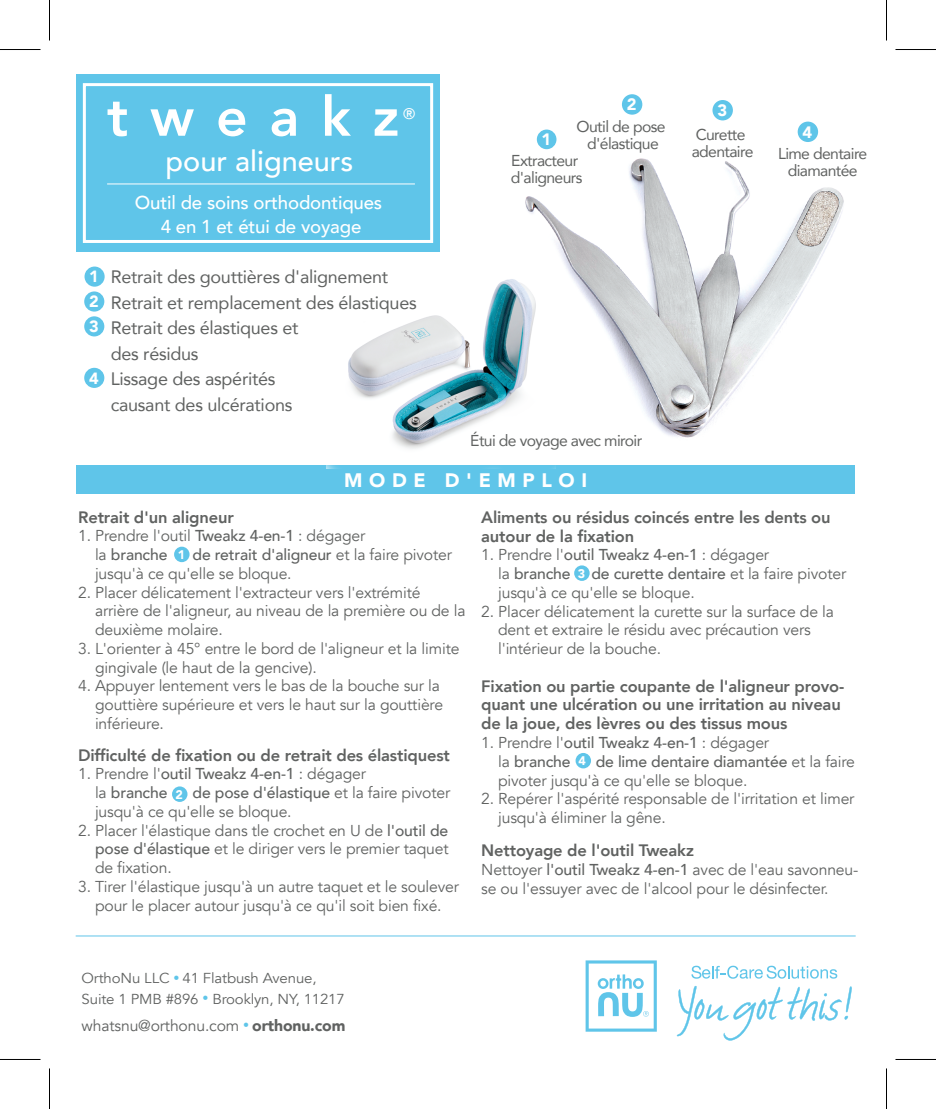
<style>
.page{position:relative;width:936px;height:1109px;background:#fff}
.page>*{position:absolute;margin:0;border:0;box-sizing:border-box;transform-origin:0 0}
.t1{font:800 55.05px "Avenir";letter-spacing:.4em;color:#fff}
.t2{font:500 28.95px "Avenir";color:#fff}
.t3{font:900 19.5px "Avenir";letter-spacing:.34em;color:#fff}
.t4{font:500 18.6px/24.6px "Avenir";letter-spacing:-.01em;color:#fff;text-align:center}
.t5{font:18px/25.5px "Avenir";letter-spacing:-.015em;color:#606261}
.t6{font:800 16.5px/18.8px "Avenir";letter-spacing:-.01em;color:#606261}
.t7{font:900 16.5px "Avenir";color:#fff}
.t8{font:900 16.2px/25.3px "Avenir";color:#fff}
.t9{font:15.75px/18.8px "Avenir";letter-spacing:-.01em;color:#606261}
.t10{font:500 15.75px/18.8px "Avenir";letter-spacing:-.01em;color:#606261}
.t11{font:15.75px/17.1px "Avenir";letter-spacing:-.04em;color:#606261;text-align:center}
.t12{font:500 15.3px "Avenir";color:#fff}
.t13{font:14.4px/20.2px "Avenir";letter-spacing:-.01em;color:#606261;scale:1.04 1}
.t14{font:900 12.45px "Avenir";color:#fff}
.s1{font-weight:500}
.s2{font-weight:400}
.s3{font-size:12px;color:#5fc5e9}
.s4{font-weight:900}
</style>
<div class="page">
<img style="left:525px;top:143px;width:319px;height:295px">
<div style="left:85px;top:266px;width:20px;height:21px;background:#5fc5e9;border-radius:50%"></div>
<div style="left:174px;top:546px;width:16px;height:16px;background:#5fc5e9;border-radius:50%"></div>
<div style="left:172px;top:786px;width:15px;height:16px;background:#5fc5e9;border-radius:50%"></div>
<div style="left:576px;top:753px;width:15px;height:15px;background:#5fc5e9;border-radius:50%"></div>
<div style="left:574px;top:565px;width:16px;height:16px;background:#5fc5e9;border-radius:50%"></div>
<div style="left:84px;top:291px;width:20px;height:20px;background:#5fc5e9;border-radius:50%"></div>
<div style="left:84px;top:316px;width:20px;height:20px;background:#5fc5e9;border-radius:50%"></div>
<div style="left:84px;top:368px;width:20px;height:20px;background:#5fc5e9;border-radius:50%"></div>
<div style="left:537px;top:129px;width:19px;height:20px;background:#5fc5e9;border-radius:50%"></div>
<div style="left:712px;top:100px;width:21px;height:20px;background:#5fc5e9;border-radius:50%"></div>
<div style="left:798px;top:122px;width:20px;height:20px;background:#5fc5e9;border-radius:50%"></div>
<div style="left:622px;top:94px;width:20px;height:21px;background:#5fc5e9;border-radius:50%"></div>
<div style="left:76px;top:74px;width:364px;height:178px;background:#5fc5e9"></div>
<hr style="left:107px;top:183px;width:308px;height:1px;background:#fff">
<div style="left:83px;top:83px;width:350px;height:160px;border:3px solid #fff"></div>
<svg style="left:586px;top:960px;width:71px;height:71px"></svg>
<svg style="left:676px;top:985px;width:176px;height:56px"></svg>
<svg style="left:691px;top:965px;width:146px;height:13px"></svg>
<div style="left:76px;top:465px;width:779px;height:29px;background:#5fc5e9"></div>
<hr style="left:76px;top:935px;width:780px;height:1px;background:#5fc5e9">
<img style="left:327px;top:265px;width:228px;height:203px">
<hr style="left:0;top:49px;width:40px;height:1px;background:#000">
<hr style="left:896px;top:49px;width:40px;height:1px;background:#000">
<hr style="left:0;top:1059px;width:40px;height:1px;background:#000">
<hr style="left:896px;top:1059px;width:40px;height:1px;background:#000">
<hr style="left:49px;top:0;width:1px;height:40px;background:#000">
<hr style="left:49px;top:1068px;width:1px;height:40px;background:#000">
<hr style="left:886px;top:0;width:1px;height:40px;background:#000">
<hr style="left:886px;top:1068px;width:1px;height:40px;background:#000">
<h1 class="t1" style="left:107px;top:74px;width:294px">tweakz</h1>
<p class="t12" style="left:403px;top:101px;width:14px">®</p>
<h2 class="t2" style="left:166px;top:135px;width:189px">pour aligneurs</h2>
<p class="t4" style="left:135px;top:189px;width:249px">Outil de soins orthodontiques<br>4 en 1 et étui de voyage</p>
<p class="t7" style="left:627px;top:90px;width:11px">2</p>
<p class="t11" style="left:577px;top:117px;width:90px">Outil de pose d'élastique</p>
<p class="t11" style="left:692px;top:125px;width:63px;text-align:left">Curette adentaire</p>
<p class="t11" style="left:511px;top:151px;width:73px;text-align:left">Extracteur d'aligneurs</p>
<p class="t7" style="left:717px;top:96px;width:11px">3</p>
<p class="t7" style="left:541px;top:126px;width:11px">1</p>
<p class="t8" style="left:89px;top:263px;width:11px">1</p>
<p class="t8" style="left:89px;top:288px;width:11px">2<br>3</p>
<p class="t8" style="left:89px;top:365px;width:11px">4</p>
<p class="t5" style="left:111px;top:263px;width:308px">Retrait des gouttières d'alignement<br>Retrait et remplacement des élastiques<br>Retrait des élastiques et<br>des résidus<br>Lissage des aspérités<br>causant des ulcérations</p>
<p class="t11" style="left:470px;top:431px;width:173px">Étui de voyage avec miroir</p>
<p class="t3" style="left:344px;top:463px;width:245px">MODE D'EMPLOI</p>
<p class="t7" style="left:803px;top:118px;width:11px">4</p>
<p class="t11" style="left:778px;top:144px;width:91px">Lime dentaire diamantée</p>
<p class="t6" style="left:78px;top:507px;width:157px">Retrait d'un aligneur</p>
<p class="t9" style="left:95px;top:527px;width:272px;text-indent:-17px">1. Prendre l'outil <span class="s1">Tweakz 4-en-1</span> : dégager la <span class="s1">branche</span></p>
<p class="t9" style="left:95px;top:545px;width:358px;text-indent:98px"><span class="s1">de retrait d'aligneur</span> et la faire pivoter jusqu'à ce qu'elle se bloque.</p>
<p class="t9" style="left:95px;top:583px;width:372px;text-indent:-17px">2. Placer délicatement l'extracteur vers l'extrémité arrière de l'aligneur, au niveau de la première ou de la deuxième molaire.</p>
<p class="t9" style="left:95px;top:639px;width:366px;text-indent:-17px">3. L'orienter à 45° entre le bord de l'aligneur et la limite gingivale (le haut de la gencive).</p>
<p class="t9" style="left:95px;top:677px;width:350px;text-indent:-17px">4. Appuyer lentement vers le bas de la bouche sur la gouttière supérieure et vers le haut sur la gouttière inférieure.</p>
<p class="t6" style="left:78px;top:745px;width:373px">Difficulté de fixation ou de retrait des élastiquest</p>
<p class="t10" style="left:95px;top:763px;width:273px;text-indent:-17px"><span class="s2">1. Prendre l'</span>outil Tweakz 4-en-1 <span class="s2">: dégager la</span> branche</p>
<p class="t14" style="left:178px;top:544px;width:9px">1</p>
<p class="t9" style="left:95px;top:783px;width:357px;text-indent:98px"><span class="s1">de pose d'élastique</span> et la faire pivoter jusqu'à ce qu'elle se bloque.</p>
<p class="t9" style="left:95px;top:821px;width:355px;text-align:justify;text-indent:-17px">2. Placer l'élastique dans tle crochet en U de <span class="s1">l'outil de pose d'élastique</span> et le diriger vers le premier taquet de fixation.</p>
<p class="t9" style="left:78px;top:877px;width:382px;text-align:center">3. Tirer l'élastique jusqu'à un autre taquet et le soulever pour le placer autour jusqu'à ce qu'il soit bien fixé.</p>
<p class="t14" style="left:176px;top:783px;width:9px">2</p>
<p class="t6" style="left:481px;top:508px;width:351px">Aliments ou résidus coincés entre les dents ou autour de la fixation</p>
<p class="t10" style="left:498px;top:544px;width:273px;text-indent:-17px"><span class="s2">1. Prendre l'</span>outil Tweakz 4-en-1 <span class="s2">: dégager la</span> branche</p>
<p class="t9" style="left:498px;top:564px;width:350px;text-indent:93px"><span class="s1">de curette dentaire</span> et la faire pivoter jusqu'à ce qu'elle se bloque.</p>
<p class="t9" style="left:498px;top:602px;width:337px;text-indent:-17px">2. Placer délicatement la curette sur la surface de la dent et extraire le résidu avec précaution vers l'intérieur de la bouche.</p>
<p class="t6" style="left:481px;top:676px;width:364px">Fixation ou partie coupante de l'aligneur provo&shy;quant une ulcération ou une irritation au niveau de la joue, des lèvres ou des tissus mous</p>
<p class="t10" style="left:498px;top:732px;width:273px;text-indent:-17px"><span class="s2">1. Prendre l'</span>outil Tweakz 4-en-1 <span class="s2">: dégager la</span> branche</p>
<p class="t14" style="left:578px;top:562px;width:9px">3</p>
<p class="t9" style="left:498px;top:752px;width:358px;text-indent:98px"><span class="s1">de lime dentaire diamantée</span> et la faire pivoter jusqu'à ce qu'elle se bloque.</p>
<p class="t9" style="left:498px;top:789px;width:358px;text-indent:-17px">2. Repérer l'aspérité responsable de l'irritation et limer jusqu'à éliminer la gêne.</p>
<p class="t6" style="left:481px;top:841px;width:214px">Nettoyage de l'outil Tweakz</p>
<p class="t9" style="left:481px;top:860px;width:379px">Nettoyer <span class="s1">l'outil Tweakz 4-en-1</span> avec de l'eau savonneu&shy;se ou l'essuyer avec de l'alcool pour le désinfecter.</p>
<p class="t14" style="left:579px;top:750px;width:9px">4</p>
<p class="t13" style="left:82px;top:968px;width:255px">OrthoNu LLC <span class="s3">•</span> 41 Flatbush Avenue,<br>Suite 1 PMB #896 <span class="s3">•</span> Brooklyn, NY, 11217</p>
<p class="t9" style="left:82px;top:1016px;width:265px">whatsnu@orthonu.com <span class="s3">•</span> <span class="s4">orthonu.com</span></p>
</div>
